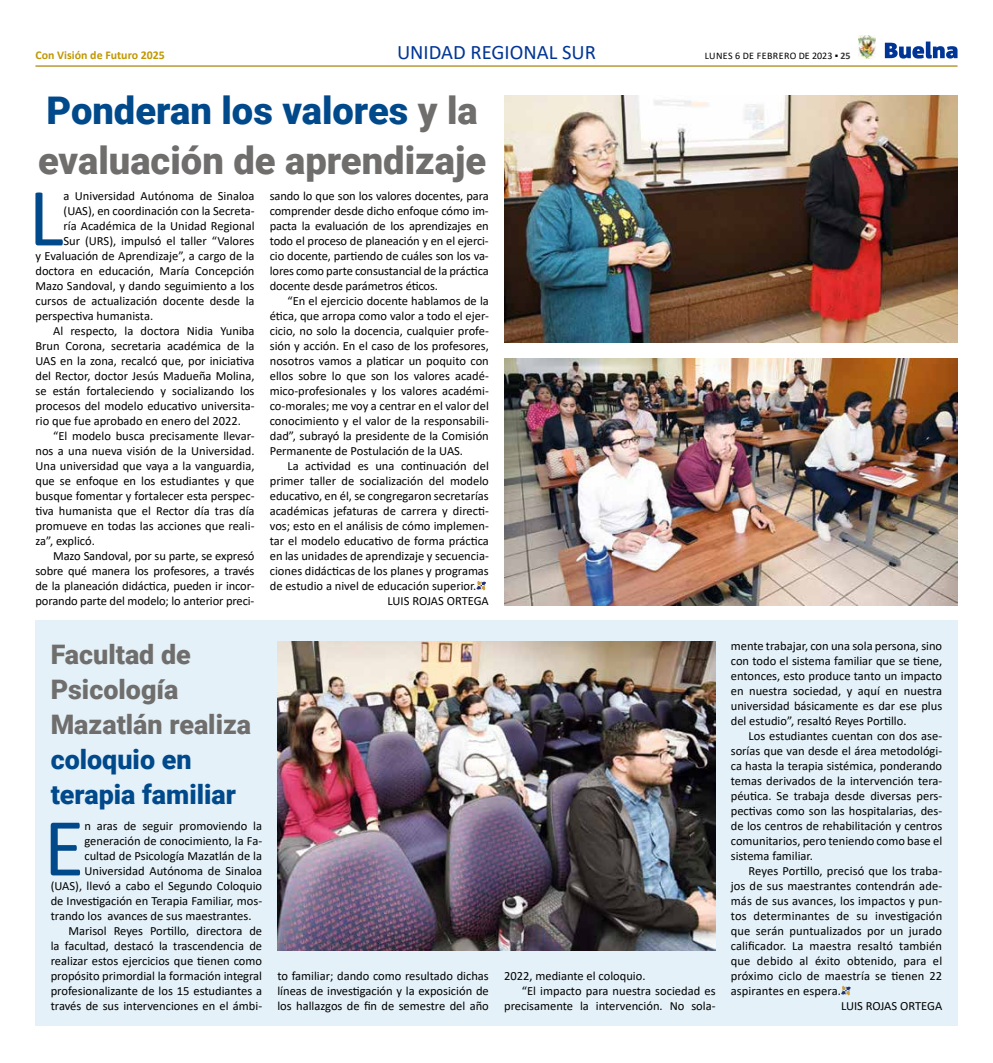
<style>
.page{position:relative;width:993px;height:1063px;background:#fff}
.page>*{position:absolute;margin:0;border:0;box-sizing:border-box;transform-origin:0 0}
.t1{font:83.38px "Calibri";color:#00498b}
.t2{font:900 38.12px/50px "Roboto";color:#6f6e6d}
.t3{font:900 26.88px/35px "Roboto";color:#6f6e6d}
.t4{font:900 26.88px/35px "Roboto";color:#00498b}
.t5{font:20.62px "Calibri";color:#003595}
.t6{font:12.5px/15px "Calibri";color:#000;text-align:justify}
.t7{font:700 11.88px "Calibri";color:#c09800}
.t8{font:10px "Calibri";letter-spacing:.04em;color:#000}
.s1{font-weight:700;color:#3c3c3b}
.s2{color:#00498b}
</style>
<div class="page">
<hr style="left:35px;top:65px;width:922px;height:2px;background:#ac8511">
<svg style="left:884px;top:42px;width:73px;height:17px"></svg>
<img style="left:858px;top:35px;width:17px;height:24px">
<div style="left:35px;top:620px;width:922px;height:405px;background:#e4f1f8"></div>
<svg style="left:476px;top:581px;width:10px;height:9px"></svg>
<svg style="left:841px;top:986px;width:9px;height:9px"></svg>
<img style="left:277px;top:641px;width:438px;height:309px">
<img style="left:504px;top:95px;width:453px;height:248px">
<img style="left:504px;top:358px;width:453px;height:247px">
<p class="t7" style="left:35px;top:46px;width:131px">Con Visión de Futuro 2025</p>
<h3 class="t5" style="left:397px;top:37px;width:200px">UNIDAD REGIONAL SUR</h3>
<p class="t8" style="left:704px;top:48px;width:147px">LUNES 6 DE FEBRERO DE 2023 ▪ <span class="s1">25</span></p>
<h2 class="t2" style="left:38px;top:84px;width:449px"><span class="s2">Ponderan los valores</span> y la evaluación de aprendizaje</h2>
<h1 class="t1" style="left:28px;top:160px;width:37px">L</h1>
<p class="t6" style="left:63px;top:188px;width:192px">a Universidad Autónoma de Sinaloa</p>
<p class="t6" style="left:63px;top:203px;width:192px">(UAS), en coordinación con la Secreta-</p>
<p class="t6" style="left:63px;top:218px;width:192px">ría Académica de la Unidad Regional</p>
<p class="t6" style="left:63px;top:233px;width:192px">Sur (URS), impulsó el taller “Valores</p>
<p class="t6" style="left:35px;top:248px;width:220px">y Evaluación de Aprendizaje”, a cargo de la</p>
<p class="t6" style="left:35px;top:263px;width:220px">doctora en educación, María Concepción</p>
<p class="t6" style="left:35px;top:278px;width:220px">Mazo Sandoval, y dando seguimiento a los</p>
<p class="t6" style="left:35px;top:293px;width:220px">cursos de actualización docente desde la</p>
<p class="t6" style="left:35px;top:308px;width:119px">perspectiva humanista.</p>
<p class="t6" style="left:53px;top:323px;width:203px">Al respecto, la doctora Nidia Yuniba</p>
<p class="t6" style="left:35px;top:338px;width:220px">Brun Corona, secretaria académica de la</p>
<p class="t6" style="left:35px;top:353px;width:220px">UAS en la zona, recalcó que, por iniciativa</p>
<p class="t6" style="left:35px;top:368px;width:220px">del Rector, doctor Jesús Madueña Molina,</p>
<p class="t6" style="left:35px;top:383px;width:220px">se están fortaleciendo y socializando los</p>
<p class="t6" style="left:35px;top:398px;width:220px">procesos del modelo educativo universita-</p>
<p class="t6" style="left:35px;top:413px;width:207px">rio que fue aprobado en enero del 2022.</p>
<p class="t6" style="left:53px;top:428px;width:203px">“El modelo busca precisamente llevar-</p>
<p class="t6" style="left:35px;top:443px;width:220px">nos a una nueva visión de la Universidad.</p>
<p class="t6" style="left:35px;top:458px;width:220px">Una universidad que vaya a la vanguardia,</p>
<p class="t6" style="left:35px;top:473px;width:220px">que se enfoque en los estudiantes y que</p>
<p class="t6" style="left:35px;top:488px;width:220px">busque fomentar y fortalecer esta perspec-</p>
<p class="t6" style="left:35px;top:503px;width:220px">tiva humanista que el Rector día tras día</p>
<p class="t6" style="left:35px;top:518px;width:220px">promueve en todas las acciones que reali-</p>
<p class="t6" style="left:35px;top:533px;width:61px">za”, explicó.</p>
<p class="t6" style="left:53px;top:548px;width:203px">Mazo Sandoval, por su parte, se expresó</p>
<p class="t6" style="left:35px;top:563px;width:220px">sobre qué manera los profesores, a través</p>
<p class="t6" style="left:35px;top:578px;width:220px">de la planeación didáctica, pueden ir incor-</p>
<p class="t6" style="left:35px;top:593px;width:220px">porando parte del modelo; lo anterior preci-</p>
<p class="t6" style="left:270px;top:188px;width:220px">sando lo que son los valores docentes, para comprender desde dicho enfoque cómo im&shy;pacta la evaluación de los aprendizajes en todo el proceso de planeación y en el ejerci&shy;cio docente, partiendo de cuáles son los va&shy;lores como parte consustancial de la práctica docente desde parámetros éticos.</p>
<p class="t6" style="left:270px;top:293px;width:220px;text-indent:18px">“En el ejercicio docente hablamos de la ética, que arropa como valor a todo el ejer&shy;cicio, no solo la docencia, cualquier profe&shy;sión y acción. En el caso de los profesores, nosotros vamos a platicar un poquito con ellos sobre lo que son los valores acadé&shy;mico-profesionales y los valores académi&shy;co-morales; me voy a centrar en el valor del conocimiento y el valor de la responsabili&shy;dad”, subrayó la presidente de la Comisión Permanente de Postulación de la UAS.</p>
<p class="t6" style="left:287px;top:458px;width:203px">La actividad es una continuación del</p>
<p class="t6" style="left:270px;top:473px;width:220px">primer taller de socialización del modelo</p>
<p class="t6" style="left:270px;top:488px;width:220px">educativo, en él, se congregaron secretarías</p>
<p class="t6" style="left:270px;top:503px;width:220px">académicas jefaturas de carrera y directi-</p>
<p class="t6" style="left:270px;top:518px;width:220px">vos; esto en el análisis de cómo implemen-</p>
<p class="t6" style="left:270px;top:533px;width:220px">tar el modelo educativo de forma práctica</p>
<p class="t6" style="left:270px;top:548px;width:220px">en las unidades de aprendizaje y secuencia-</p>
<p class="t6" style="left:270px;top:563px;width:220px">ciones didácticas de los planes y programas</p>
<p class="t6" style="left:270px;top:578px;width:208px">de estudio a nivel de educación superior.</p>
<p class="t6" style="left:387px;top:593px;width:103px">LUIS ROJAS ORTEGA</p>
<h3 class="t3" style="left:51px;top:636px;width:202px">Facultad de<br>Psicología<br>Mazatlán realiza</h3>
<h3 class="t4" style="left:51px;top:741px;width:187px">coloquio en terapia familiar</h3>
<h1 class="t1" style="left:44px;top:790px;width:42px">E</h1>
<p class="t6" style="left:84px;top:818px;width:179px">n aras de seguir promoviendo la</p>
<p class="t6" style="left:84px;top:833px;width:179px">generación de conocimiento, la Fa-</p>
<p class="t6" style="left:84px;top:848px;width:179px">cultad de Psicología Mazatlán de la</p>
<p class="t6" style="left:84px;top:863px;width:179px">Universidad Autónoma de Sinaloa</p>
<p class="t6" style="left:51px;top:878px;width:213px">(UAS), llevó a cabo el Segundo Coloquio</p>
<p class="t6" style="left:51px;top:893px;width:213px">de Investigación en Terapia Familiar, mos-</p>
<p class="t6" style="left:51px;top:908px;width:202px">trando los avances de sus maestrantes.</p>
<p class="t6" style="left:68px;top:923px;width:195px">Marisol Reyes Portillo, directora de</p>
<p class="t6" style="left:51px;top:938px;width:213px">la facultad, destacó la trascendencia de</p>
<p class="t6" style="left:51px;top:953px;width:213px">realizar estos ejercicios que tienen como</p>
<p class="t6" style="left:51px;top:968px;width:213px">propósito primordial la formación integral</p>
<p class="t6" style="left:51px;top:983px;width:213px">profesionalizante de los 15 estudiantes a</p>
<p class="t6" style="left:51px;top:998px;width:213px">través de sus intervenciones en el ámbi-</p>
<p class="t6" style="left:277px;top:968px;width:213px">to familiar; dando como resultado dichas líneas de investigación y la exposición de los hallazgos de fin de semestre del año</p>
<p class="t6" style="left:504px;top:968px;width:143px">2022, mediante el coloquio.</p>
<p class="t6" style="left:521px;top:983px;width:195px">“El impacto para nuestra sociedad es</p>
<p class="t6" style="left:504px;top:998px;width:213px">precisamente la intervención. No sola-</p>
<p class="t6" style="left:730px;top:638px;width:213px">mente trabajar, con una sola persona, sino con todo el sistema familiar que se tiene, entonces, esto produce tanto un impacto en nuestra sociedad, y aquí en nuestra universidad básicamente es dar ese plus del estudio”, resaltó Reyes Portillo.</p>
<p class="t6" style="left:730px;top:728px;width:213px;text-indent:18px">Los estudiantes cuentan con dos ase&shy;sorías que van desde el área metodológi&shy;ca hasta la terapia sistémica, ponderando temas derivados de la intervención tera&shy;péutica. Se trabaja desde diversas pers&shy;pectivas como son las hospitalarias, des&shy;de los centros de rehabilitación y centros comunitarios, pero teniendo como base el sistema familiar.</p>
<p class="t6" style="left:748px;top:863px;width:195px">Reyes Portillo, precisó que los traba-</p>
<p class="t6" style="left:730px;top:878px;width:213px">jos de sus maestrantes contendrán ade-</p>
<p class="t6" style="left:730px;top:893px;width:213px">más de sus avances, los impactos y pun-</p>
<p class="t6" style="left:730px;top:908px;width:213px">tos determinantes de su investigación</p>
<p class="t6" style="left:730px;top:923px;width:213px">que serán puntualizados por un jurado</p>
<p class="t6" style="left:730px;top:938px;width:213px">calificador. La maestra resaltó también</p>
<p class="t6" style="left:730px;top:953px;width:213px">que debido al éxito obtenido, para el</p>
<p class="t6" style="left:730px;top:968px;width:213px">próximo ciclo de maestría se tienen 22</p>
<p class="t6" style="left:730px;top:983px;width:112px">aspirantes en espera.</p>
<p class="t6" style="left:840px;top:998px;width:103px">LUIS ROJAS ORTEGA</p>
</div>
